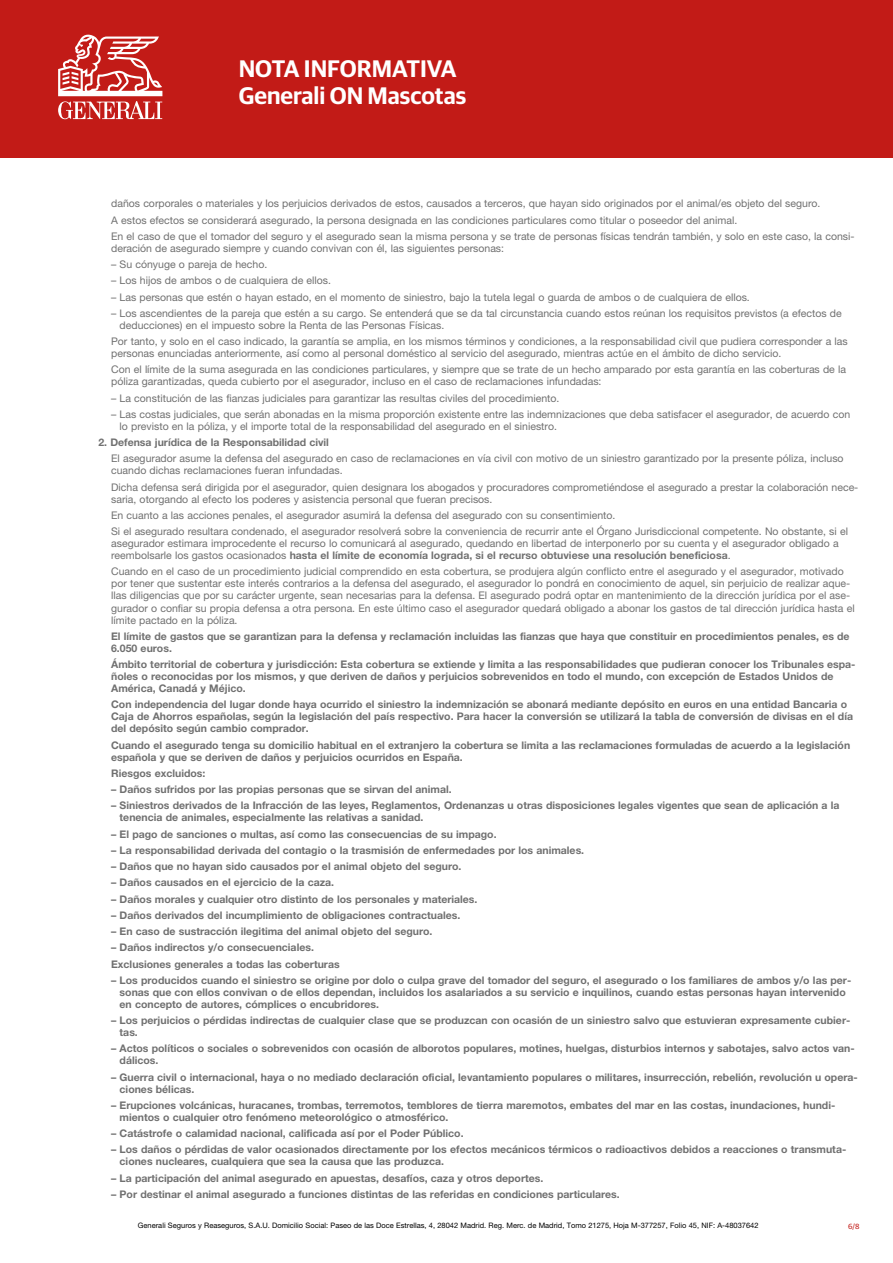
<style>
.page{position:relative;width:893px;height:1263px;background:#fff}
.page>*{position:absolute;margin:0;border:0;box-sizing:border-box;transform-origin:0 0}
.t1{font:600 24px/27px "Guardian Sans";color:#fff}
.t2{font:10.5px/12px "Helvetica Neue LT Std";color:#707070}
.t3{font:700 10.5px/12px "Helvetica Neue LT Std";color:#707070}
.t4{font:7.5px "Helvetica Neue LT Std";color:#000}
.t5{font:7.5px "Guardian Sans";color:#c21b17}
.s1{font-weight:700}
</style>
<div class="page">
<div style="left:0;top:0;width:893px;height:157px;background:#c21b17"></div>
<svg style="left:58px;top:34px;width:104px;height:85px"></svg>
<h1 class="t1" style="left:239px;top:54px;width:229px">NOTA INFORMATIVA<br>Generali ON Mascotas</h1>
<p class="t2" style="left:111px;top:195px;width:745px;line-height:16.2px">daños corporales o materiales y los perjuicios derivados de estos, causados a terceros, que hayan sido originados por el animal/es objeto del seguro.<br>A estos efectos se considerará asegurado, la persona designada en las condiciones particulares como titular o poseedor del animal.<br>En el caso de que el tomador del seguro y el asegurado sean la misma persona y se trate de personas físicas tendrán también, y solo en este caso, la consi-</p>
<p class="t2" style="left:111px;top:242px;width:394px">deración de asegurado siempre y cuando convivan con él, las siguientes personas:</p>
<p class="t2" style="left:111px;top:258px;width:158px">– Su cónyuge o pareja de hecho.</p>
<p class="t2" style="left:111px;top:274px;width:221px">– Los hijos de ambos o de cualquiera de ellos.</p>
<p class="t2" style="left:111px;top:291px;width:640px">– Las personas que estén o hayan estado, en el momento de siniestro, bajo la tutela legal o guarda de ambos o de cualquiera de ellos.</p>
<p class="t2" style="left:120px;top:307px;width:724px;text-indent:-8px">– Los ascendientes de la pareja que estén a su cargo. Se entenderá que se da tal circunstancia cuando estos reúnan los requisitos previstos (a efectos de deducciones) en el impuesto sobre la Renta de las Personas Físicas.</p>
<p class="t2" style="left:111px;top:335px;width:738px">Por tanto, y solo en el caso indicado, la garantía se amplia, en los mismos términos y condiciones, a la responsabilidad civil que pudiera corresponder a las personas enunciadas anteriormente, así como al personal doméstico al servicio del asegurado, mientras actúe en el ámbito de dicho servicio.</p>
<p class="t2" style="left:111px;top:364px;width:736px">Con el límite de la suma asegurada en las condiciones particulares, y siempre que se trate de un hecho amparado por esta garantía en las coberturas de la póliza garantizadas, queda cubierto por el asegurador, incluso en el caso de reclamaciones infundadas:</p>
<p class="t2" style="left:111px;top:392px;width:450px">– La constitución de las fianzas judiciales para garantizar las resultas civiles del procedimiento.</p>
<p class="t2" style="left:120px;top:408px;width:732px;text-indent:-8px">– Las costas judiciales, que serán abonadas en la misma proporción existente entre las indemnizaciones que deba satisfacer el asegurador, de acuerdo con lo previsto en la póliza, y el importe total de la responsabilidad del asegurado en el siniestro.</p>
<p class="t3" style="left:98px;top:436px;width:232px">2. Defensa jurídica de la Responsabilidad civil</p>
<p class="t2" style="left:111px;top:453px;width:734px">El asegurador asume la defensa del asegurado en caso de reclamaciones en vía civil con motivo de un siniestro garantizado por la presente póliza, incluso cuando dichas reclamaciones fueran infundadas.</p>
<p class="t2" style="left:111px;top:481px;width:749px">Dicha defensa será dirigida por el asegurador, quien designara los abogados y procuradores comprometiéndose el asegurado a prestar la colaboración nece&shy;saria, otorgando al efecto los poderes y asistencia personal que fueran precisos.</p>
<p class="t2" style="left:111px;top:507px;width:738px;line-height:16.2px">En cuanto a las acciones penales, el asegurador asumirá la defensa del asegurado con su consentimiento.<br>Si el asegurado resultara condenado, el asegurador resolverá sobre la conveniencia de recurrir ante el Órgano Jurisdiccional competente. No obstante, si el</p>
<p class="t2" style="left:111px;top:537px;width:729px">asegurador estimara improcedente el recurso lo comunicará al asegurado, quedando en libertad de interponerlo por su cuenta y el asegurador obligado a reembolsarle los gastos ocasionados <span class="s1">hasta el límite de economía lograda, si el recurso obtuviese una resolución beneficiosa</span>.</p>
<p class="t2" style="left:111px;top:566px;width:745px">Cuando en el caso de un procedimiento judicial comprendido en esta cobertura, se produjera algún conflicto entre el asegurado y el asegurador, motivado por tener que sustentar este interés contrarios a la defensa del asegurado, el asegurador lo pondrá en conocimiento de aquel, sin perjuicio de realizar aque&shy;llas diligencias que por su carácter urgente, sean necesarias para la defensa. El asegurado podrá optar en mantenimiento de la dirección jurídica por el ase&shy;gurador o confiar su propia defensa a otra persona. En este último caso el asegurador quedará obligado a abonar los gastos de tal dirección jurídica hasta el límite pactado en la póliza.</p>
<p class="t3" style="left:111px;top:630px;width:740px">El límite de gastos que se garantizan para la defensa y reclamación incluidas las fianzas que haya que constituir en procedimientos penales, es de<br>6.050 euros.</p>
<p class="t3" style="left:111px;top:658px;width:746px">Ámbito territorial de cobertura y jurisdicción: Esta cobertura se extiende y limita a las responsabilidades que pudieran conocer los Tribunales espa&shy;ñoles o reconocidas por los mismos, y que deriven de daños y perjuicios sobrevenidos en todo el mundo, con excepción de Estados Unidos de<br>América, Canadá y Méjico.</p>
<p class="t3" style="left:111px;top:698px;width:743px">Con independencia del lugar donde haya ocurrido el siniestro la indemnización se abonará mediante depósito en euros en una entidad Bancaria o<br>Caja de Ahorros españolas, según la legislación del país respectivo. Para hacer la conversión se utilizará la tabla de conversión de divisas en el día del depósito según cambio comprador.</p>
<p class="t3" style="left:111px;top:738px;width:741px">Cuando el asegurado tenga su domicilio habitual en el extranjero la cobertura se limita a las reclamaciones formuladas de acuerdo a la legislación española y que se deriven de daños y perjuicios ocurridos en España.</p>
<p class="t3" style="left:111px;top:767px;width:96px">Riesgos excluidos:</p>
<p class="t3" style="left:111px;top:783px;width:342px">– Daños sufridos por las propias personas que se sirvan del animal.</p>
<p class="t3" style="left:120px;top:799px;width:721px;text-indent:-8px">– Siniestros derivados de la Infracción de las leyes, Reglamentos, Ordenanzas u otras disposiciones legales vigentes que sean de aplicación a la tenencia de animales, especialmente las relativas a sanidad.</p>
<p class="t3" style="left:111px;top:827px;width:387px">– El pago de sanciones o multas, así como las consecuencias de su impago.</p>
<p class="t3" style="left:111px;top:844px;width:475px">– La responsabilidad derivada del contagio o la trasmisión de enfermedades por los animales.</p>
<p class="t3" style="left:111px;top:860px;width:352px">– Daños que no hayan sido causados por el animal objeto del seguro.</p>
<p class="t3" style="left:111px;top:876px;width:225px">– Daños causados en el ejercicio de la caza.</p>
<p class="t3" style="left:111px;top:893px;width:368px">– Daños morales y cualquier otro distinto de los personales y materiales.</p>
<p class="t3" style="left:111px;top:909px;width:351px">– Daños derivados del incumplimiento de obligaciones contractuales.</p>
<p class="t3" style="left:111px;top:925px;width:323px">– En caso de sustracción ilegitima del animal objeto del seguro.</p>
<p class="t3" style="left:111px;top:939px;width:230px;line-height:16.2px">– Daños indirectos y/o consecuenciales.<br>Exclusiones generales a todas las coberturas</p>
<p class="t3" style="left:120px;top:974px;width:733px;text-indent:-8px">– Los producidos cuando el siniestro se origine por dolo o culpa grave del tomador del seguro, el asegurado o los familiares de ambos y/o las per&shy;sonas que con ellos convivan o de ellos dependan, incluidos los asalariados a su servicio e inquilinos, cuando estas personas hayan intervenido en concepto de autores, cómplices o encubridores.</p>
<p class="t3" style="left:120px;top:1014px;width:732px;text-indent:-8px">– Los perjuicios o pérdidas indirectas de cualquier clase que se produzcan con ocasión de un siniestro salvo que estuvieran expresamente cubier&shy;tas.</p>
<p class="t3" style="left:120px;top:1042px;width:737px;text-indent:-8px">– Actos políticos o sociales o sobrevenidos con ocasión de alborotos populares, motines, huelgas, disturbios internos y sabotajes, salvo actos van&shy;dálicos.</p>
<p class="t3" style="left:120px;top:1071px;width:740px;text-indent:-8px">– Guerra civil o internacional, haya o no mediado declaración oficial, levantamiento populares o militares, insurrección, rebelión, revolución u opera&shy;ciones bélicas.</p>
<p class="t3" style="left:120px;top:1099px;width:717px;text-indent:-8px">– Erupciones volcánicas, huracanes, trombas, terremotos, temblores de tierra maremotos, embates del mar en las costas, inundaciones, hundi&shy;mientos o cualquier otro fenómeno meteorológico o atmosférico.</p>
<p class="t3" style="left:111px;top:1127px;width:354px">– Catástrofe o calamidad nacional, calificada así por el Poder Público.</p>
<p class="t3" style="left:120px;top:1143px;width:728px;text-indent:-8px">– Los daños o pérdidas de valor ocasionados directamente por los efectos mecánicos térmicos o radioactivos debidos a reacciones o transmuta&shy;ciones nucleares, cualquiera que sea la causa que las produzca.</p>
<p class="t3" style="left:111px;top:1172px;width:434px">– La participación del animal asegurado en apuestas, desafíos, caza y otros deportes.</p>
<p class="t3" style="left:111px;top:1188px;width:510px">– Por destinar el animal asegurado a funciones distintas de las referidas en condiciones particulares.</p>
<p class="t4" style="left:138px;top:1221px;width:622px">Generali Seguros y Reaseguros, S.A.U. Domicilio Social: Paseo de las Doce Estrellas, 4, 28042 Madrid. Reg. Merc. de Madrid, Tomo 21275, Hoja M-377257, Folio 45, NIF: A-48037642</p>
<p class="t5" style="left:848px;top:1221px;width:13px">6/8</p>
</div>
